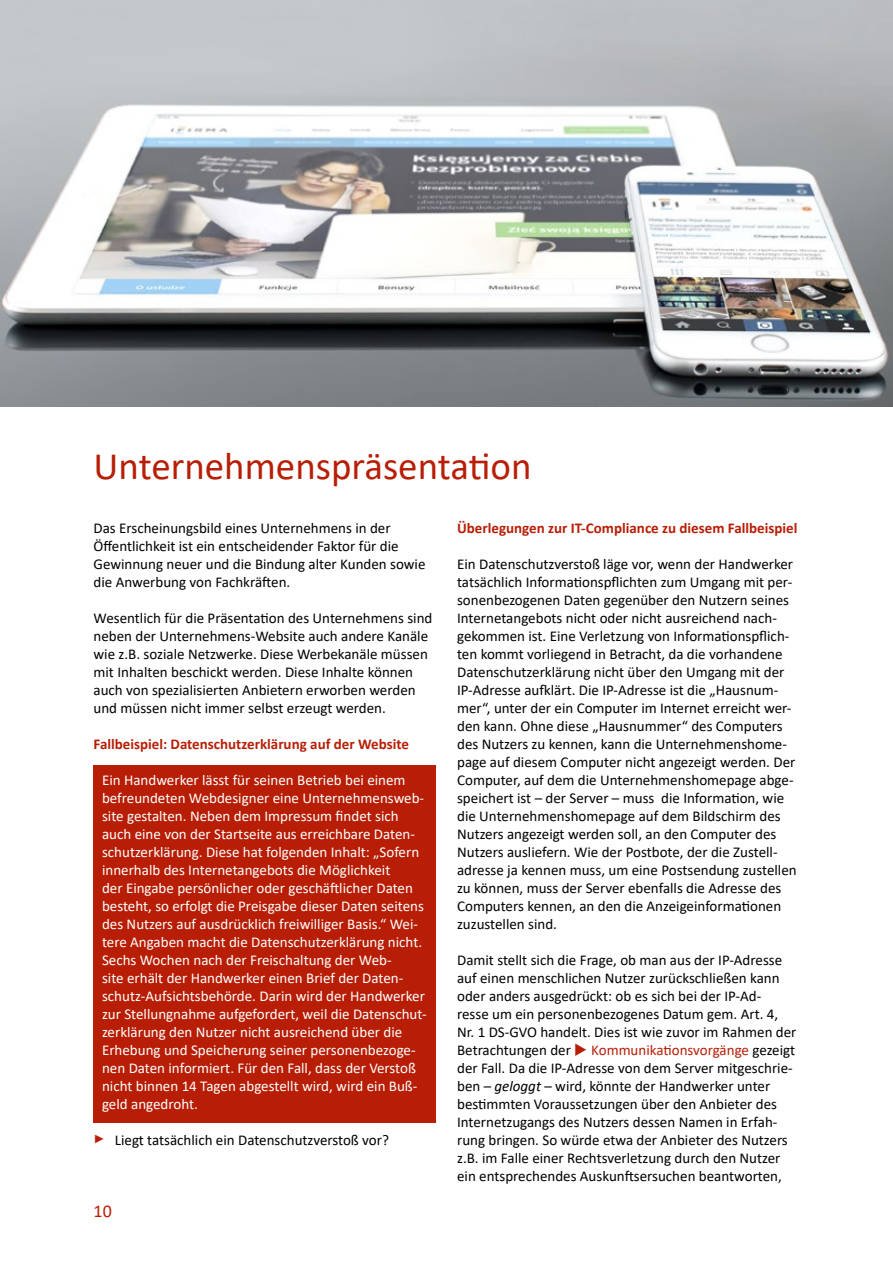
<style>
.page{position:relative;width:893px;height:1263px;background:#fff}
.page>*{position:absolute;margin:0;border:0;box-sizing:border-box;transform-origin:0 0}
.t1{font:39px "Calibri";color:#b81e06}
.t2{font:18px "Calibri";color:#b81e06}
.t3{font:15px/18px "Calibri";color:#000}
.t4{font:15px/18px "Calibri";color:#fff}
.t5{font:700 15px "Calibri";color:#b81e06}
.s1{font-family:"Arial";font-size:12px;color:#b81e06}
.s2{color:#b81e06}
.s3{font-style:italic}
</style>
<div class="page">
<div style="left:94px;top:765px;width:342px;height:358px;background:#b81e06"></div>
<img style="left:0;top:0;width:893px;height:407px">
<h1 class="t1" style="left:94px;top:439px;width:439px">Unternehmenspräsentation</h1>
<p class="t3" style="left:94px;top:518px;width:333px">Das Erscheinungsbild eines Unternehmens in der Öffentlichkeit ist ein entscheidender Faktor für die Gewinnung neuer und die Bindung alter Kunden sowie die Anwerbung von Fachkräften.</p>
<p class="t3" style="left:94px;top:608px;width:340px">Wesentlich für die Präsentation des Unternehmens sind neben der Unternehmens-Website auch andere Kanäle wie z.B. soziale Netzwerke. Diese Werbekanäle müssen mit Inhalten beschickt werden. Diese Inhalte können auch von spezialisierten Anbietern erworben werden und müssen nicht immer selbst erzeugt werden.</p>
<p class="t5" style="left:94px;top:733px;width:317px">Fallbeispiel: Datenschutzerklärung auf der Website</p>
<p class="t4" style="left:102px;top:770px;width:326px">Ein Handwerker lässt für seinen Betrieb bei einem befreundeten Webdesigner eine Unternehmensweb&shy;site gestalten. Neben dem Impressum findet sich auch eine von der Startseite aus erreichbare Daten&shy;schutzerklärung. Diese hat folgenden Inhalt: „Sofern innerhalb des Internetangebots die Möglichkeit<br>der Eingabe persönlicher oder geschäftlicher Daten besteht, so erfolgt die Preisgabe dieser Daten seitens des Nutzers auf ausdrücklich freiwilliger Basis.“ Wei&shy;tere Angaben macht die Datenschutzerklärung nicht.<br>Sechs Wochen nach der Freischaltung der Web-<br>site erhält der Handwerker einen Brief der Daten&shy;schutz-Aufsichtsbehörde. Darin wird der Handwerker zur Stellungnahme aufgefordert, weil die Datenschut&shy;zerklärung den Nutzer nicht ausreichend über die Erhebung und Speicherung seiner personenbezoge&shy;nen Daten informiert. Für den Fall, dass der Verstoß nicht binnen 14 Tagen abgestellt wird, wird ein Buß&shy;geld angedroht.</p>
<p class="t3" style="left:94px;top:1130px;width:297px"><span class="s1">►</span> Liegt tatsächlich ein Datenschutzverstoß vor?</p>
<p class="t5" style="left:457px;top:517px;width:342px">Überlegungen zur IT-Compliance zu diesem Fallbeispiel</p>
<p class="t3" style="left:457px;top:554px;width:341px">Ein Datenschutzverstoß läge vor, wenn der Handwerker tatsächlich Informationspflichten zum Umgang mit per&shy;sonenbezogenen Daten gegenüber den Nutzern seines Internetangebots nicht oder nicht ausreichend nach&shy;gekommen ist. Eine Verletzung von Informationspflich&shy;ten kommt vorliegend in Betracht, da die vorhandene Datenschutzerklärung nicht über den Umgang mit der IP-Adresse aufklärt. Die IP-Adresse ist die „Hausnum&shy;mer“, unter der ein Computer im Internet erreicht wer&shy;den kann. Ohne diese „Hausnummer“ des Computers des Nutzers zu kennen, kann die Unternehmenshome&shy;page auf diesem Computer nicht angezeigt werden. Der Computer, auf dem die Unternehmenshomepage abge&shy;speichert ist – der Server – muss die Information, wie die Unternehmenshomepage auf dem Bildschirm des Nutzers angezeigt werden soll, an den Computer des Nutzers ausliefern. Wie der Postbote, der die Zustell&shy;adresse ja kennen muss, um eine Postsendung zustellen zu können, muss der Server ebenfalls die Adresse des Computers kennen, an den die Anzeigeinformationen zuzustellen sind.</p>
<p class="t3" style="left:457px;top:950px;width:341px">Damit stellt sich die Frage, ob man aus der IP-Adresse auf einen menschlichen Nutzer zurückschließen kann oder anders ausgedrückt: ob es sich bei der IP-Ad&shy;resse um ein personenbezogenes Datum gem. Art. 4, Nr. 1 DS-GVO handelt. Dies ist wie zuvor im Rahmen der Betrachtungen der <span class="s2">◆ Kommunikationsvorgänge</span> gezeigt der Fall. Da die IP-Adresse von dem Server mitgeschrie&shy;ben – <span class="s3">geloggt</span> – wird, könnte der Handwerker unter bestimmten Voraussetzungen über den Anbieter des Internetzugangs des Nutzers dessen Namen in Erfah&shy;rung bringen. So würde etwa der Anbieter des Nutzers z.B. im Falle einer Rechtsverletzung durch den Nutzer ein entsprechendes Auskunftsersuchen beantworten,</p>
<p class="t2" style="left:94px;top:1198px;width:20px">10</p>
</div>
